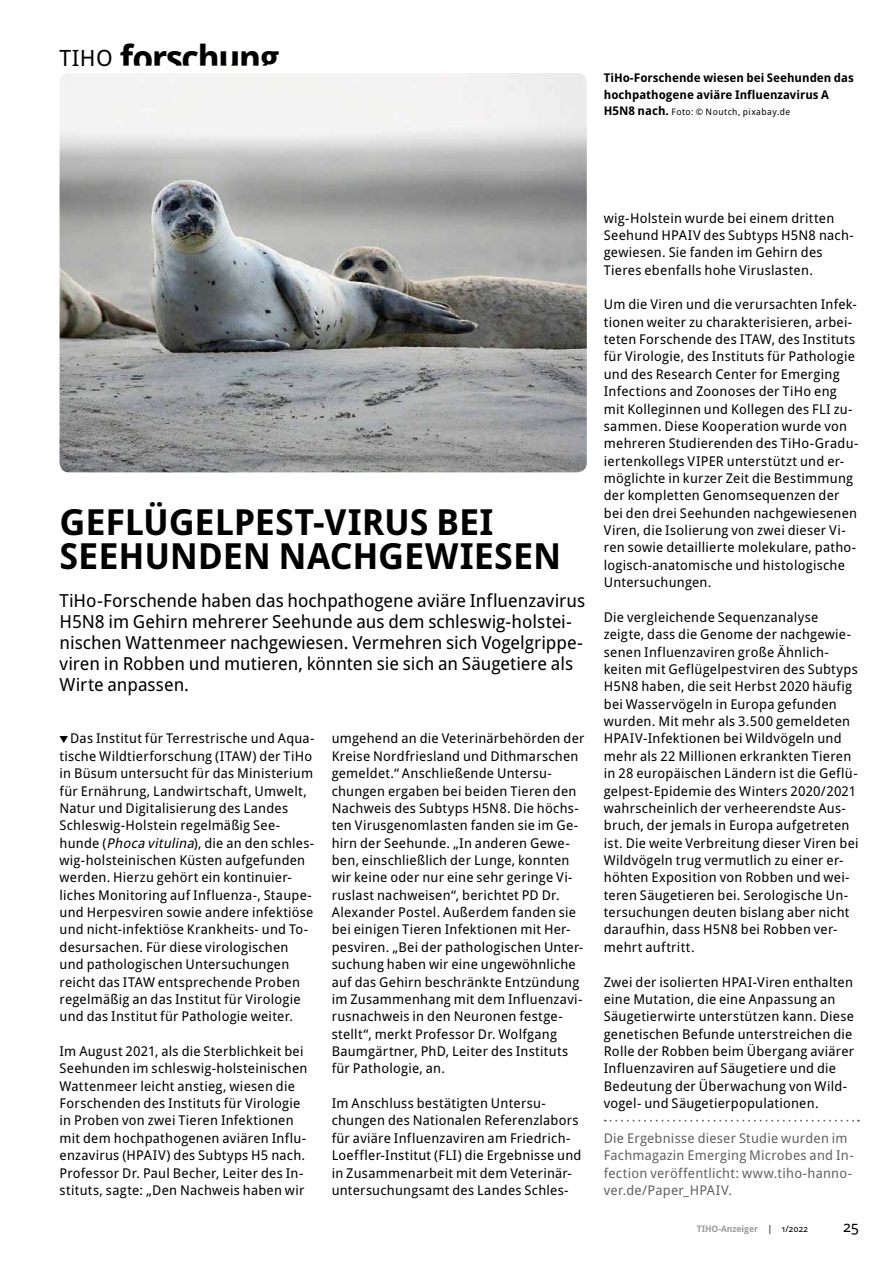
<style>
.page{position:relative;width:893px;height:1263px;background:#fff}
.page>*{position:absolute;margin:0;border:0;box-sizing:border-box;transform-origin:0 0}
.t1{font:700 36px/34.5px "Droid Sans Pro";letter-spacing:-.005em;color:#000}
.t2{font:700 36px "Droid Sans Pro";letter-spacing:-.05em;color:#000}
.t3{font:18px/21px "Droid Sans Pro";color:#000}
.t4{font:15px "Droid Sans Pro";color:#000}
.t5{font:13.5px/17.4px "Droid Sans Pro";letter-spacing:.02em;color:#000}
.t6{font:13.5px/17.4px "Droid Sans Pro";letter-spacing:.015em;color:#636362}
.t7{font:700 12px/16.5px "Droid Sans Pro";color:#000}
.t8{font:9px "Droid Sans Pro";letter-spacing:.055em;color:#000}
.t9{font:700 9px "Droid Sans Pro";letter-spacing:-.01em;color:#9c9d9d}
.s1{font-weight:400;font-size:22.5px}
.s2{font-weight:700;font-size:12px}
.s3{font-style:italic}
.s4{font-weight:400;color:#000}
</style>
<div class="page">
<svg style="left:605px;top:1120px;width:254px;height:1px"></svg>
<img style="left:60px;top:73px;width:527px;height:399px">
<h1 class="t2" style="left:60px;top:33px;width:222px"><span class="s1">TIHO</span> forschung</h1>
<p class="t7" style="left:604px;top:69px;width:252px">TiHo-Forschende wiesen bei Seehunden das hochpathogene aviäre Influenzavirus A</p>
<p class="t8" style="left:604px;top:106px;width:188px"><span class="s2">H5N8 nach.</span> Foto: © Noutch, pixabay.de</p>
<h1 class="t1" style="left:60px;top:503px;width:503px">GEFLÜGELPEST-VIRUS BEI<br>SEEHUNDEN NACHGEWIESEN</h1>
<p class="t3" style="left:60px;top:590px;width:527px">TiHo-Forschende haben das hochpathogene aviäre Influenzavirus H5N8 im Gehirn mehrerer Seehunde aus dem schleswig-holstei&shy;nischen Wattenmeer nachgewiesen. Vermehren sich Vogelgrippe&shy;viren in Robben und mutieren, könnten sie sich an Säugetiere als Wirte anpassen.</p>
<p class="t5" style="left:60px;top:729px;width:257px;text-indent:11px">Das Institut für Terrestrische und Aqua&shy;tische Wildtierforschung (ITAW) der TiHo in Büsum untersucht für das Ministerium für Ernährung, Landwirtschaft, Umwelt, Natur und Digitalisierung des Landes Schleswig-Holstein regelmäßig See&shy;hunde (<span class="s3">Phoca vitulina</span>), die an den schles&shy;wig-holsteinischen Küsten aufgefunden werden. Hierzu gehört ein kontinuier&shy;liches Monitoring auf Influenza-, Staupe&shy;und Herpesviren sowie andere infektiöse und nicht-infektiöse Krankheits- und To&shy;desursachen. Für diese virologischen und pathologischen Untersuchungen reicht das ITAW entsprechende Proben regelmäßig an das Institut für Virologie und das Institut für Pathologie weiter.</p>
<p class="t5" style="left:60px;top:1042px;width:249px">Im August 2021, als die Sterblichkeit bei Seehunden im schleswig-holsteinischen Wattenmeer leicht anstieg, wiesen die Forschenden des Instituts für Virologie in Proben von zwei Tieren Infektionen mit dem hochpathogenen aviären Influ&shy;enzavirus (HPAIV) des Subtyps H5 nach.<br>Professor Dr. Paul Becher, Leiter des In&shy;stituts, sagte: „Den Nachweis haben wir</p>
<p class="t5" style="left:332px;top:729px;width:254px">umgehend an die Veterinärbehörden der Kreise Nordfriesland und Dithmarschen gemeldet.“ Anschließende Untersu&shy;chungen ergaben bei beiden Tieren den Nachweis des Subtyps H5N8. Die höchs&shy;ten Virusgenomlasten fanden sie im Ge&shy;hirn der Seehunde. „In anderen Gewe&shy;ben, einschließlich der Lunge, konnten wir keine oder nur eine sehr geringe Vi&shy;ruslast nachweisen“, berichtet PD Dr.<br>Alexander Postel. Außerdem fanden sie bei einigen Tieren Infektionen mit Her&shy;pesviren. „Bei der pathologischen Unter&shy;suchung haben wir eine ungewöhnliche auf das Gehirn beschränkte Entzündung im Zusammenhang mit dem Influenzavi&shy;rusnachweis in den Neuronen festge&shy;stellt“, merkt Professor Dr. Wolfgang Baumgärtner, PhD, Leiter des Instituts für Pathologie, an.</p>
<p class="t5" style="left:332px;top:1094px;width:251px">Im Anschluss bestätigten Untersu&shy;chungen des Nationalen Referenzlabors für aviäre Influenzaviren am Friedrich-Loeffler-Institut (FLI) die Ergebnisse und in Zusammenarbeit mit dem Veterinär&shy;untersuchungsamt des Landes Schles-</p>
<p class="t5" style="left:604px;top:209px;width:251px">wig-Holstein wurde bei einem dritten Seehund HPAIV des Subtyps H5N8 nach&shy;gewiesen. Sie fanden im Gehirn des Tieres ebenfalls hohe Viruslasten.</p>
<p class="t5" style="left:604px;top:295px;width:256px">Um die Viren und die verursachten Infek&shy;tionen weiter zu charakterisieren, arbei&shy;teten Forschende des ITAW, des Instituts für Virologie, des Instituts für Pathologie und des Research Center for Emerging Infections and Zoonoses der TiHo eng mit Kolleginnen und Kollegen des FLI zu&shy;sammen. Diese Kooperation wurde von mehreren Studierenden des TiHo-Gradu&shy;iertenkollegs VIPER unterstützt und er&shy;möglichte in kurzer Zeit die Bestimmung der kompletten Genomsequenzen der bei den drei Seehunden nachgewiesenen Viren, die Isolierung von zwei dieser Vi&shy;ren sowie detaillierte molekulare, patho&shy;logisch-anatomische und histologische Untersuchungen.</p>
<p class="t5" style="left:604px;top:608px;width:256px">Die vergleichende Sequenzanalyse zeigte, dass die Genome der nachgewie&shy;senen Influenzaviren große Ähnlich&shy;keiten mit Geflügelpestviren des Subtyps H5N8 haben, die seit Herbst 2020 häufig bei Wasservögeln in Europa gefunden wurden. Mit mehr als 3.500 gemeldeten HPAIV-Infektionen bei Wildvögeln und mehr als 22 Millionen erkrankten Tieren in 28 europäischen Ländern ist die Geflü&shy;gelpest-Epidemie des Winters 2020/2021 wahrscheinlich der verheerendste Aus&shy;bruch, der jemals in Europa aufgetreten ist. Die weite Verbreitung dieser Viren bei Wildvögeln trug vermutlich zu einer er&shy;höhten Exposition von Robben und wei&shy;teren Säugetieren bei. Serologische Un&shy;tersuchungen deuten bislang aber nicht daraufhin, dass H5N8 bei Robben ver&shy;mehrt auftritt.</p>
<p class="t5" style="left:604px;top:972px;width:252px">Zwei der isolierten HPAI-Viren enthalten eine Mutation, die eine Anpassung an Säugetierwirte unterstützen kann. Diese genetischen Befunde unterstreichen die Rolle der Robben beim Übergang aviärer Influenzaviren auf Säugetiere und die Bedeutung der Überwachung von Wild&shy;vogel- und Säugetierpopulationen.</p>
<p class="t6" style="left:604px;top:1129px;width:251px">Die Ergebnisse dieser Studie wurden im Fachmagazin Emerging Microbes and In&shy;fection veröffentlicht: www.tiho-hanno&shy;ver.de/Paper_HPAIV.</p>
<p class="t9" style="left:697px;top:1222px;width:113px">TIHO-Anzeiger <span class="s4">| 1/2022</span></p>
<p class="t4" style="left:843px;top:1216px;width:17px">25</p>
</div>
